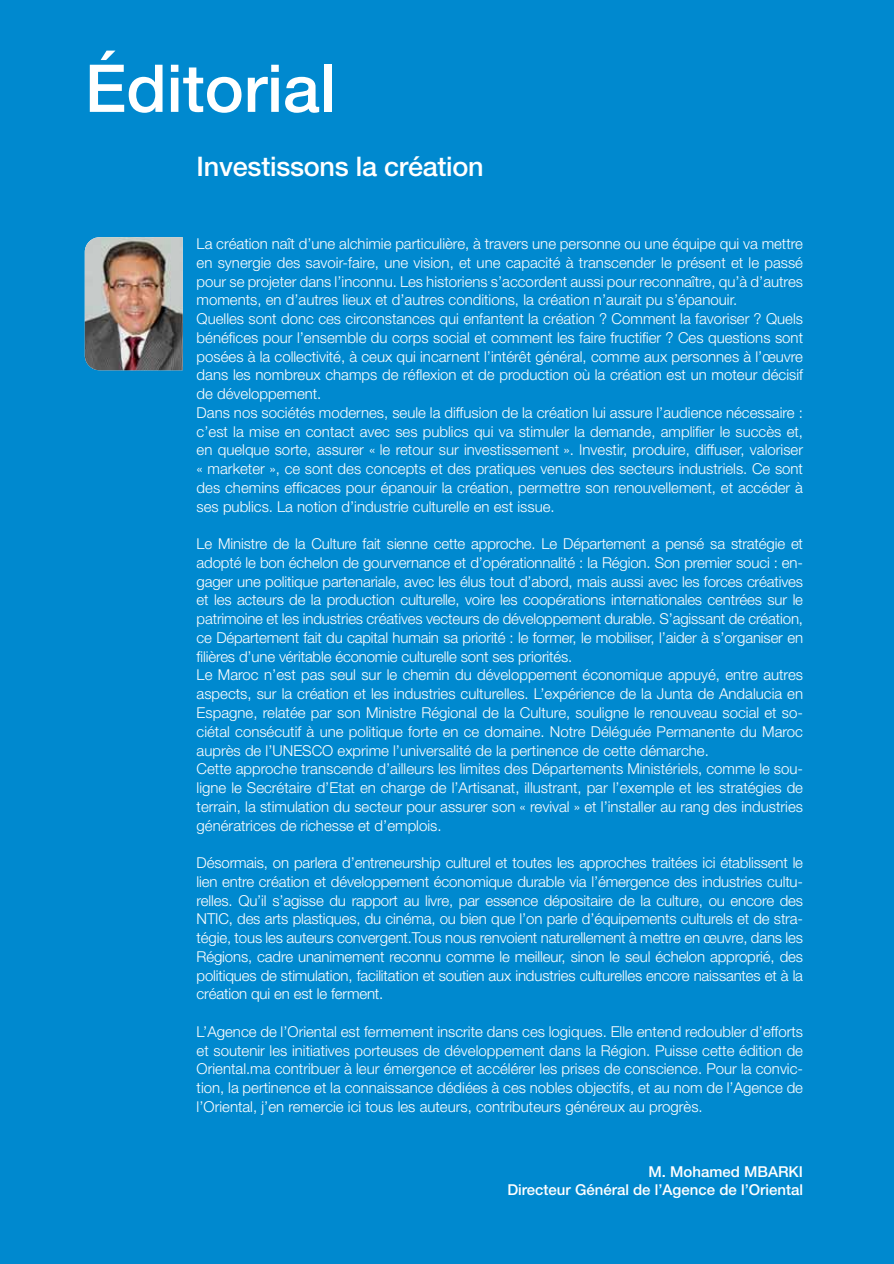
<style>
.page{position:relative;width:894px;height:1264px;background:#fff}
.page>*{position:absolute;margin:0;border:0;box-sizing:border-box;transform-origin:0 0}
.t1{font:500 66px "Helvetica Neue";color:#fff}
.t2{font:500 27px "Helvetica Neue";letter-spacing:-.01em;color:#fff}
.t3{font:300 15px/18.8px "Helvetica Neue";color:#fff}
.t4{font:500 15px/18px "Helvetica Neue";color:#fff;text-align:right}
</style>
<div class="page">
<div style="left:0;top:0;width:893px;height:1263px;background:#0089cf"></div>
<img style="left:85px;top:237px;width:98px;height:133px">
<h1 class="t1" style="left:85px;top:65px;width:252px">Éditorial</h1>
<h2 class="t2" style="left:196px;top:156px;width:288px">Investissons la création</h2>
<p class="t3" style="left:196px;top:236px;width:608px">La création naît d’une alchimie particulière, à travers une personne ou une équipe qui va mettre en synergie des savoir-faire, une vision, et une capacité à transcender le présent et le passé pour se projeter dans l’inconnu. Les historiens s’accordent aussi pour reconnaître, qu’à d’autres moments, en d’autres lieux et d’autres conditions, la création n’aurait pu s’épanouir.<br>Quelles sont donc ces circonstances qui enfantent la création ? Comment la favoriser ? Quels bénéfices pour l’ensemble du corps social et comment les faire fructifier ? Ces questions sont posées à la collectivité, à ceux qui incarnent l’intérêt général, comme aux personnes à l’œuvre dans les nombreux champs de réflexion et de production où la création est un moteur décisif de développement.<br>Dans nos sociétés modernes, seule la diffusion de la création lui assure l’audience nécessaire : c’est la mise en contact avec ses publics qui va stimuler la demande, amplifier le succès et, en quelque sorte, assurer « le retour sur investissement ». Investir, produire, diffuser, valoriser « marketer », ce sont des concepts et des pratiques venues des secteurs industriels. Ce sont des chemins efficaces pour épanouir la création, permettre son renouvellement, et accéder à ses publics. La notion d’industrie culturelle en est issue.</p>
<p class="t3" style="left:196px;top:536px;width:608px">Le Ministre de la Culture fait sienne cette approche. Le Département a pensé sa stratégie et adopté le bon échelon de gourvernance et d’opérationnalité : la Région. Son premier souci : en&shy;gager une politique partenariale, avec les élus tout d’abord, mais aussi avec les forces créatives et les acteurs de la production culturelle, voire les coopérations internationales centrées sur le patrimoine et les industries créatives vecteurs de développement durable. S’agissant de création, ce Département fait du capital humain sa priorité : le former, le mobiliser, l’aider à s’organiser en filières d’une véritable économie culturelle sont ses priorités.<br>Le Maroc n’est pas seul sur le chemin du développement économique appuyé, entre autres aspects, sur la création et les industries culturelles. L’expérience de la Junta de Andalucia en Espagne, relatée par son Ministre Régional de la Culture, souligne le renouveau social et so&shy;ciétal consécutif à une politique forte en ce domaine. Notre Déléguée Permanente du Maroc auprès de l’UNESCO exprime l’universalité de la pertinence de cette démarche.<br>Cette approche transcende d’ailleurs les limites des Départements Ministériels, comme le sou&shy;ligne le Secrétaire d’Etat en charge de l’Artisanat, illustrant, par l’exemple et les stratégies de terrain, la stimulation du secteur pour assurer son « revival » et l’installer au rang des industries génératrices de richesse et d’emplois.</p>
<p class="t3" style="left:196px;top:855px;width:608px;text-align:justify">Désormais, on parlera d’entreneurship culturel et toutes les approches traitées ici établissent le lien entre création et développement économique durable via l’émergence des industries cultu&shy;relles. Qu’il s’agisse du rapport au livre, par essence dépositaire de la culture, ou encore des NTIC, des arts plastiques, du cinéma, ou bien que l’on parle d’équipements culturels et de stra&shy;tégie, tous les auteurs convergent.Tous nous renvoient naturellement à mettre en œuvre, dans les Régions, cadre unanimement reconnu comme le meilleur, sinon le seul échelon approprié, des politiques de stimulation, facilitation et soutien aux industries culturelles encore naissantes et à la création qui en est le ferment.</p>
<p class="t3" style="left:196px;top:1024px;width:608px;text-align:justify">L’Agence de l’Oriental est fermement inscrite dans ces logiques. Elle entend redoubler d’efforts et soutenir les initiatives porteuses de développement dans la Région. Puisse cette édition de Oriental.ma contribuer à leur émergence et accélérer les prises de conscience. Pour la convic&shy;tion, la pertinence et la connaissance dédiées à ces nobles objectifs, et au nom de l’Agence de l’Oriental, j’en remercie ici tous les auteurs, contributeurs généreux au progrès.</p>
<p class="t4" style="left:507px;top:1164px;width:297px">M. Mohamed MBARKI<br>Directeur Général de l’Agence de l’Oriental</p>
</div>
